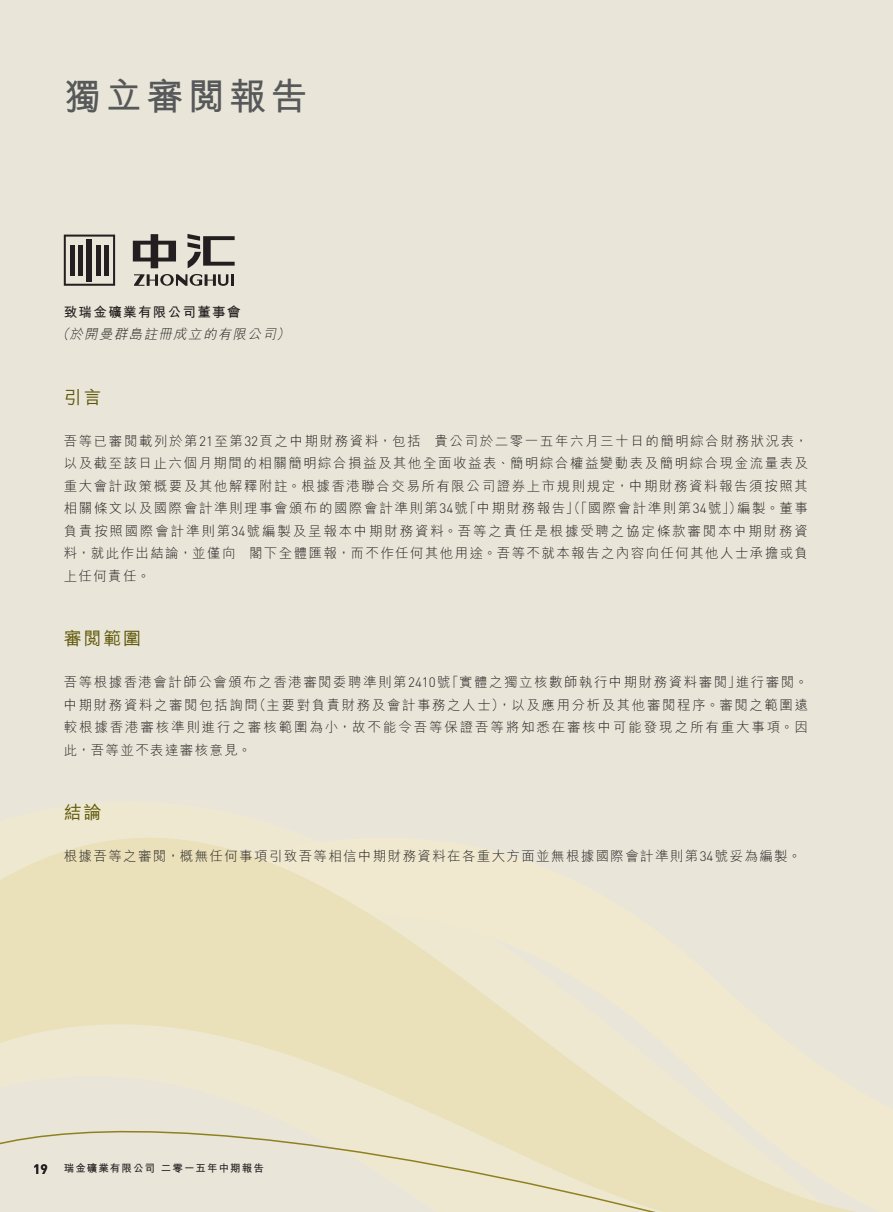
<style>
.page{position:relative;width:893px;height:1212px;background:#e9e6d9}
.page>*{position:absolute;margin:0;border:0;box-sizing:border-box;transform-origin:0 0}
.t1{font:700 37.5px "M Hei HK";letter-spacing:.1em;color:#57585a}
.t2{font:500 18px "M Hei HK";letter-spacing:.1em;color:#5f5707}
.t3{font:300 13.5px/22.5px "M Hei HK";letter-spacing:.105em;color:#231f20;text-align:justify}
.t4{font:italic 300 13.5px "M Hei HK";color:#231f20}
.t5{font:700 13.5px "M Hei HK";letter-spacing:.1em;color:#231f20}
.t6{font:700 13.5px "DIN Pro";color:#231f20}
.t7{font:700 10.5px "M Hei HK";letter-spacing:.1em;color:#231f20}
.s1{font-family:"DIN Pro"}
</style>
<div class="page">
<svg style="left:0;top:837px;width:856px;height:375px"></svg>
<svg style="left:0;top:1027px;width:697px;height:185px"></svg>
<svg style="left:64px;top:235px;width:51px;height:51px"></svg>
<hr style="left:70px;top:245px;width:4px;height:30px;background:#231f20">
<hr style="left:79px;top:245px;width:4px;height:30px;background:#231f20">
<hr style="left:96px;top:245px;width:4px;height:30px;background:#231f20">
<hr style="left:105px;top:245px;width:4px;height:30px;background:#231f20">
<div style="left:87px;top:239px;width:5px;height:43px;background:#231f20"></div>
<svg style="left:133px;top:234px;width:43px;height:34px"></svg>
<svg style="left:187px;top:234px;width:48px;height:34px"></svg>
<svg style="left:134px;top:274px;width:100px;height:12px"></svg>
<h1 class="t1" style="left:64px;top:69px;width:245px">獨立審閱報告</h1>
<p class="t5" style="left:64px;top:302px;width:178px">致瑞金礦業有限公司董事會</p>
<p class="t4" style="left:56px;top:327px;width:238px">（於開曼群島註冊成立的有限公司）</p>
<h2 class="t2" style="left:64px;top:384px;width:39px">引言</h2>
<p class="t3" style="left:64px;top:429px;width:746px">吾等已審閱載列於第<span class="s1">21</span>至第<span class="s1">32</span>頁之中期財務資料，包括 貴公司於二零一五年六月三十日的簡明綜合財務狀況表，以及截至該日止六個月期間的相關簡明綜合損益及其他全面收益表、簡明綜合權益變動表及簡明綜合現金流量表及重大會計政策概要及其他解釋附註。根據香港聯合交易所有限公司證券上市規則規定，中期財務資料報告須按照其相關條文以及國際會計準則理事會頒布的國際會計準則第<span class="s1">34</span>號「中期財務報告」（「國際會計準則第<span class="s1">34</span>號」）編製。董事負責按照國際會計準則第<span class="s1">34</span>號編製及呈報本中期財務資料。吾等之責任是根據受聘之協定條款審閱本中期財務資料，就此作出結論，並僅向 閣下全體匯報，而不作任何其他用途。吾等不就本報告之內容向任何其他人士承擔或負上任何責任。</p>
<h2 class="t2" style="left:64px;top:626px;width:79px">審閱範圍</h2>
<p class="t3" style="left:64px;top:671px;width:746px">吾等根據香港會計師公會頒布之香港審閱委聘準則第<span class="s1">2410</span>號「實體之獨立核數師執行中期財務資料審閱」進行審閱。中期財務資料之審閱包括詢問（主要對負責財務及會計事務之人士），以及應用分析及其他審閱程序。審閱之範圍遠較根據香港審核準則進行之審核範圍為小，故不能令吾等保證吾等將知悉在審核中可能發現之所有重大事項。因此，吾等並不表達審核意見。</p>
<h2 class="t2" style="left:64px;top:800px;width:39px">結論</h2>
<p class="t3" style="left:64px;top:845px;width:739px">根據吾等之審閱，概無任何事項引致吾等相信中期財務資料在各重大方面並無根據國際會計準則第<span class="s1">34</span>號妥為編製。</p>
<p class="t6" style="left:33px;top:1160px;width:16px">19</p>
<p class="t7" style="left:64px;top:1161px;width:202px">瑞金礦業有限公司 二零一五年中期報告</p>
</div>
